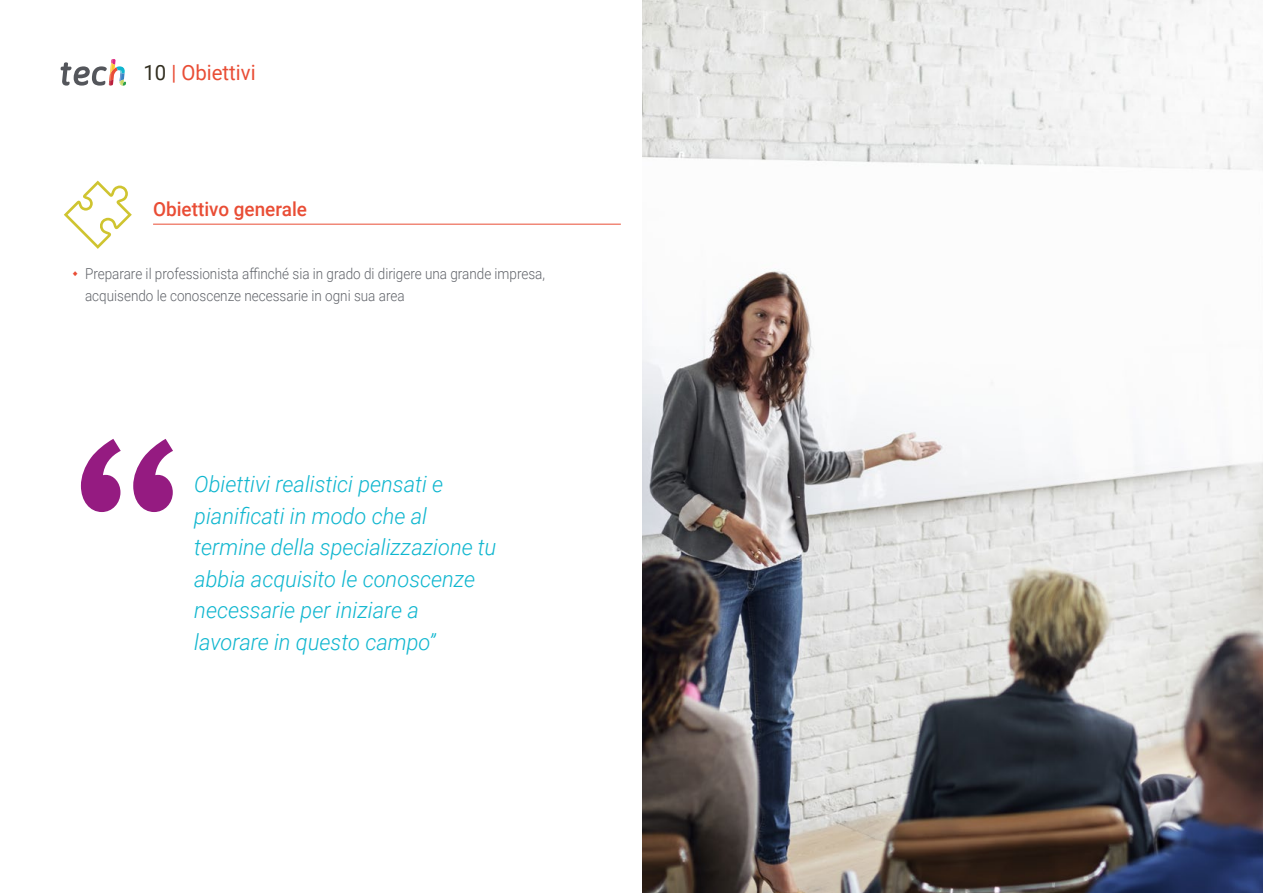
<style>
.page{position:relative;width:1263px;height:893px;background:#fff}
.page>*{position:absolute;margin:0;border:0;box-sizing:border-box;transform-origin:0 0}
.t1{font:italic 300 22.5px/31.5px "Roboto";color:#0fb6cf}
.t2{font:21px "Roboto";color:#e94d35}
.t3{font:500 19.5px "Roboto";color:#e94d35}
.t4{font:300 15px/22.5px "Roboto";color:#61646a;scale:.9 1}
.s1{color:#312e20}
.s2{color:#e94d36}
</style>
<div class="page">
<img style="left:642px;top:0;width:621px;height:893px">
<hr style="left:153px;top:224px;width:468px;height:1px;background:#e94d35">
<svg style="left:64px;top:181px;width:68px;height:68px"></svg>
<svg style="left:81px;top:439px;width:92px;height:73px"></svg>
<svg style="left:61px;top:59px;width:65px;height:27px"></svg>
<p class="t2" style="left:144px;top:57px;width:114px"><span class="s1">10</span> <span class="s2">|</span> Obiettivi</p>
<p class="t3" style="left:153px;top:195px;width:155px">Obiettivo generale</p>
<p class="t4" style="left:85px;top:262px;width:513px">Preparare il professionista affinché sia in grado di dirigere una grande impresa, acquisendo le conoscenze necessarie in ogni sua area</p>
<p class="t1" style="left:194px;top:468px;width:304px">Obiettivi realistici pensati e pianificati in modo che al termine della specializzazione tu abbia acquisito le conoscenze necessarie per iniziare a lavorare in questo campo”</p>
</div>
